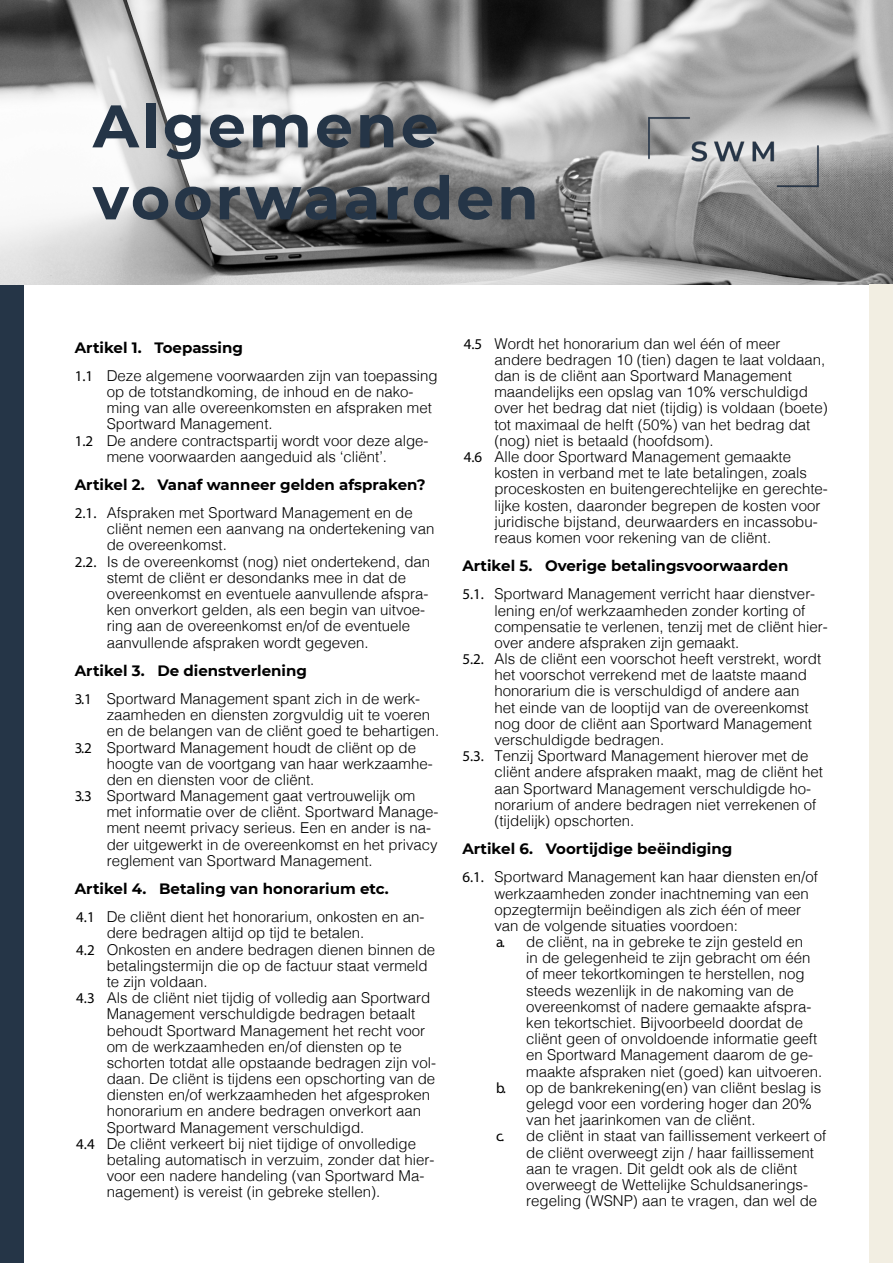
<style>
.page{position:relative;width:893px;height:1263px;background:#fff}
.page>*{position:absolute;margin:0;border:0;box-sizing:border-box;transform-origin:0 0}
.t1{font:700 60px/72px "Montserrat";letter-spacing:.05em;color:#253547}
.t2{font:300 15px "Helvetica";color:#000}
.t3{font:700 15px "Montserrat";color:#000}
.s1{font-family:"Myriad Pro";font-weight:400}
</style>
<div class="page">
<div style="left:0;top:285px;width:23px;height:978px;background:#253547"></div>
<img style="left:0;top:0;width:893px;height:285px">
<img style="left:607px;top:37px;width:253px;height:230px">
<div style="left:870px;top:285px;width:23px;height:978px;background:#f2eee2"></div>
<h1 class="t1" style="left:93px;top:87px;width:447px">Algemene voorwaarden</h1>
<p class="t3" style="left:75px;top:336px;width:170px">Artikel 1. Toepassing</p>
<p class="t2" style="left:75px;top:363px;width:364px"><span class="s1">1.1</span> Deze algemene voorwaarden zijn van toepassing</p>
<p class="t2" style="left:107px;top:379px;width:308px">op de totstandkoming, de inhoud en de nako-</p>
<p class="t2" style="left:107px;top:395px;width:327px">ming van alle overeenkomsten en afspraken met</p>
<p class="t2" style="left:107px;top:411px;width:167px">Sportward Management.</p>
<p class="t2" style="left:75px;top:427px;width:355px"><span class="s1">1.2</span> De andere contractspartij wordt voor deze alge-</p>
<p class="t2" style="left:107px;top:444px;width:282px">mene voorwaarden aangeduid als ‘cliënt’.</p>
<p class="t3" style="left:75px;top:474px;width:352px">Artikel 2. Vanaf wanneer gelden afspraken?</p>
<p class="t2" style="left:75px;top:500px;width:339px"><span class="s1">2.1.</span> Afspraken met Sportward Management en de</p>
<p class="t2" style="left:107px;top:516px;width:329px">cliënt nemen een aanvang na ondertekening van</p>
<p class="t2" style="left:107px;top:532px;width:122px">de overeenkomst.</p>
<p class="t2" style="left:75px;top:548px;width:357px"><span class="s1">2.2.</span> Is de overeenkomst (nog) niet ondertekend, dan</p>
<p class="t2" style="left:107px;top:565px;width:301px">stemt de cliënt er desondanks mee in dat de</p>
<p class="t2" style="left:107px;top:581px;width:323px">overeenkomst en eventuele aanvullende afspra-</p>
<p class="t2" style="left:107px;top:597px;width:320px">ken onverkort gelden, als een begin van uitvoe-</p>
<p class="t2" style="left:107px;top:613px;width:305px">ring aan de overeenkomst en/of de eventuele</p>
<p class="t2" style="left:107px;top:629px;width:263px">aanvullende afspraken wordt gegeven.</p>
<p class="t3" style="left:75px;top:660px;width:234px">Artikel 3. De dienstverlening</p>
<p class="t2" style="left:75px;top:686px;width:347px"><span class="s1">3.1</span> Sportward Management spant zich in de werk-</p>
<p class="t2" style="left:107px;top:702px;width:325px">zaamheden en diensten zorgvuldig uit te voeren</p>
<p class="t2" style="left:107px;top:718px;width:334px">en de belangen van de cliënt goed te behartigen.</p>
<p class="t2" style="left:75px;top:734px;width:343px"><span class="s1">3.2</span> Sportward Management houdt de cliënt op de</p>
<p class="t2" style="left:107px;top:751px;width:327px">hoogte van de voortgang van haar werkzaamhe-</p>
<p class="t2" style="left:107px;top:767px;width:209px">den en diensten voor de cliënt.</p>
<p class="t2" style="left:75px;top:783px;width:342px"><span class="s1">3.3</span> Sportward Management gaat vertrouwelijk om</p>
<p class="t2" style="left:107px;top:799px;width:333px">met informatie over de cliënt. Sportward Manage-</p>
<p class="t2" style="left:107px;top:815px;width:326px">ment neemt privacy serieus. Een en ander is na-</p>
<p class="t2" style="left:107px;top:831px;width:332px">der uitgewerkt in de overeenkomst en het privacy</p>
<p class="t2" style="left:107px;top:848px;width:267px">reglement van Sportward Management.</p>
<p class="t3" style="left:75px;top:878px;width:316px">Artikel 4. Betaling van honorarium etc.</p>
<p class="t2" style="left:76px;top:904px;width:350px"><span class="s1">4.1</span> De cliënt dient het honorarium, onkosten en an-</p>
<p class="t2" style="left:107px;top:920px;width:259px">dere bedragen altijd op tijd te betalen.</p>
<p class="t2" style="left:76px;top:936px;width:361px"><span class="s1">4.2</span> Onkosten en andere bedragen dienen binnen de</p>
<p class="t2" style="left:107px;top:953px;width:322px">betalingstermijn die op de factuur staat vermeld</p>
<p class="t2" style="left:107px;top:969px;width:102px">te zijn voldaan.</p>
<p class="t2" style="left:76px;top:985px;width:355px"><span class="s1">4.3</span> Als de cliënt niet tijdig of volledig aan Sportward</p>
<p class="t2" style="left:107px;top:1001px;width:310px">Management verschuldigde bedragen betaalt</p>
<p class="t2" style="left:107px;top:1017px;width:320px">behoudt Sportward Management het recht voor</p>
<p class="t2" style="left:107px;top:1033px;width:297px">om de werkzaamheden en/of diensten op te</p>
<p class="t2" style="left:107px;top:1050px;width:331px">schorten totdat alle opstaande bedragen zijn vol-</p>
<p class="t2" style="left:107px;top:1066px;width:330px">daan. De cliënt is tijdens een opschorting van de</p>
<p class="t2" style="left:107px;top:1082px;width:325px">diensten en/of werkzaamheden het afgesproken</p>
<p class="t2" style="left:107px;top:1098px;width:316px">honorarium en andere bedragen onverkort aan</p>
<p class="t2" style="left:107px;top:1114px;width:259px">Sportward Management verschuldigd.</p>
<p class="t2" style="left:76px;top:1131px;width:341px"><span class="s1">4.4</span> De cliënt verkeert bij niet tijdige of onvolledige</p>
<p class="t2" style="left:107px;top:1147px;width:329px">betaling automatisch in verzuim, zonder dat hier-</p>
<p class="t2" style="left:107px;top:1163px;width:319px">voor een nadere handeling (van Sportward Ma-</p>
<p class="t2" style="left:107px;top:1179px;width:275px">nagement) is vereist (in gebreke stellen).</p>
<p class="t2" style="left:464px;top:331px;width:318px"><span class="s1">4.5</span> Wordt het honorarium dan wel één of meer</p>
<p class="t2" style="left:494px;top:347px;width:332px">andere bedragen 10 (tien) dagen te laat voldaan,</p>
<p class="t2" style="left:494px;top:363px;width:299px">dan is de cliënt aan Sportward Management</p>
<p class="t2" style="left:494px;top:379px;width:315px">maandelijks een opslag van 10% verschuldigd</p>
<p class="t2" style="left:494px;top:395px;width:335px">over het bedrag dat niet (tijdig) is voldaan (boete)</p>
<p class="t2" style="left:494px;top:412px;width:317px">tot maximaal de helft (50%) van het bedrag dat</p>
<p class="t2" style="left:494px;top:428px;width:221px">(nog) niet is betaald (hoofdsom).</p>
<p class="t2" style="left:464px;top:444px;width:329px"><span class="s1">4.6</span> Alle door Sportward Management gemaakte</p>
<p class="t2" style="left:494px;top:460px;width:314px">kosten in verband met te late betalingen, zoals</p>
<p class="t2" style="left:494px;top:476px;width:335px">proceskosten en buitengerechtelijke en gerechte-</p>
<p class="t2" style="left:494px;top:492px;width:327px">lijke kosten, daaronder begrepen de kosten voor</p>
<p class="t2" style="left:494px;top:509px;width:325px">juridische bijstand, deurwaarders en incassobu-</p>
<p class="t2" style="left:494px;top:525px;width:278px">reaus komen voor rekening van de cliënt.</p>
<p class="t3" style="left:462px;top:555px;width:327px">Artikel 5. Overige betalingsvoorwaarden</p>
<p class="t2" style="left:462px;top:581px;width:354px"><span class="s1">5.1.</span> Sportward Management verricht haar dienstver-</p>
<p class="t2" style="left:494px;top:597px;width:312px">lening en/of werkzaamheden zonder korting of</p>
<p class="t2" style="left:494px;top:614px;width:335px">compensatie te verlenen, tenzij met de cliënt hier-</p>
<p class="t2" style="left:494px;top:630px;width:247px">over andere afspraken zijn gemaakt.</p>
<p class="t2" style="left:462px;top:646px;width:360px"><span class="s1">5.2.</span> Als de cliënt een voorschot heeft verstrekt, wordt</p>
<p class="t2" style="left:494px;top:662px;width:314px">het voorschot verrekend met de laatste maand</p>
<p class="t2" style="left:494px;top:678px;width:307px">honorarium die is verschuldigd of andere aan</p>
<p class="t2" style="left:494px;top:694px;width:316px">het einde van de looptijd van de overeenkomst</p>
<p class="t2" style="left:494px;top:711px;width:319px">nog door de cliënt aan Sportward Management</p>
<p class="t2" style="left:494px;top:727px;width:172px">verschuldigde bedragen.</p>
<p class="t2" style="left:462px;top:743px;width:348px"><span class="s1">5.3.</span> Tenzij Sportward Management hierover met de</p>
<p class="t2" style="left:494px;top:759px;width:330px">cliënt andere afspraken maakt, mag de cliënt het</p>
<p class="t2" style="left:494px;top:775px;width:318px">aan Sportward Management verschuldigde ho-</p>
<p class="t2" style="left:494px;top:792px;width:323px">norarium of andere bedragen niet verrekenen of</p>
<p class="t2" style="left:494px;top:808px;width:142px">(tijdelijk) opschorten.</p>
<p class="t3" style="left:462px;top:838px;width:271px">Artikel 6. Voortijdige beëindiging</p>
<p class="t2" style="left:462px;top:864px;width:357px"><span class="s1">6.1.</span> Sportward Management kan haar diensten en/of</p>
<p class="t2" style="left:494px;top:880px;width:316px">werkzaamheden zonder inachtneming van een</p>
<p class="t2" style="left:494px;top:897px;width:308px">opzegtermijn beëindigen als zich één of meer</p>
<p class="t2" style="left:494px;top:913px;width:245px">van de volgende situaties voordoen:</p>
<p class="t2" style="left:496px;top:929px;width:308px"><span class="s1">a.</span> de cliënt, na in gebreke te zijn gesteld en</p>
<p class="t2" style="left:526px;top:945px;width:286px">in de gelegenheid te zijn gebracht om één</p>
<p class="t2" style="left:526px;top:961px;width:280px">of meer tekortkomingen te herstellen, nog</p>
<p class="t2" style="left:526px;top:977px;width:269px">steeds wezenlijk in de nakoming van de</p>
<p class="t2" style="left:526px;top:994px;width:287px">overeenkomst of nadere gemaakte afspra-</p>
<p class="t2" style="left:526px;top:1010px;width:278px">ken tekortschiet. Bijvoorbeeld doordat de</p>
<p class="t2" style="left:526px;top:1026px;width:292px">cliënt geen of onvoldoende informatie geeft</p>
<p class="t2" style="left:526px;top:1042px;width:288px">en Sportward Management daarom de ge-</p>
<p class="t2" style="left:526px;top:1058px;width:297px">maakte afspraken niet (goed) kan uitvoeren.</p>
<p class="t2" style="left:496px;top:1075px;width:327px"><span class="s1">b.</span> op de bankrekening(en) van cliënt beslag is</p>
<p class="t2" style="left:526px;top:1091px;width:287px">gelegd voor een vordering hoger dan 20%</p>
<p class="t2" style="left:526px;top:1107px;width:231px">van het jaarinkomen van de cliënt.</p>
<p class="t2" style="left:496px;top:1123px;width:332px"><span class="s1">c.</span> de cliënt in staat van faillissement verkeert of</p>
<p class="t2" style="left:526px;top:1139px;width:289px">de cliënt overweegt zijn / haar faillissement</p>
<p class="t2" style="left:526px;top:1155px;width:272px">aan te vragen. Dit geldt ook als de cliënt</p>
<p class="t2" style="left:526px;top:1172px;width:283px">overweegt de Wettelijke Schuldsanerings-</p>
<p class="t2" style="left:526px;top:1188px;width:292px">regeling (WSNP) aan te vragen, dan wel de</p>
</div>
